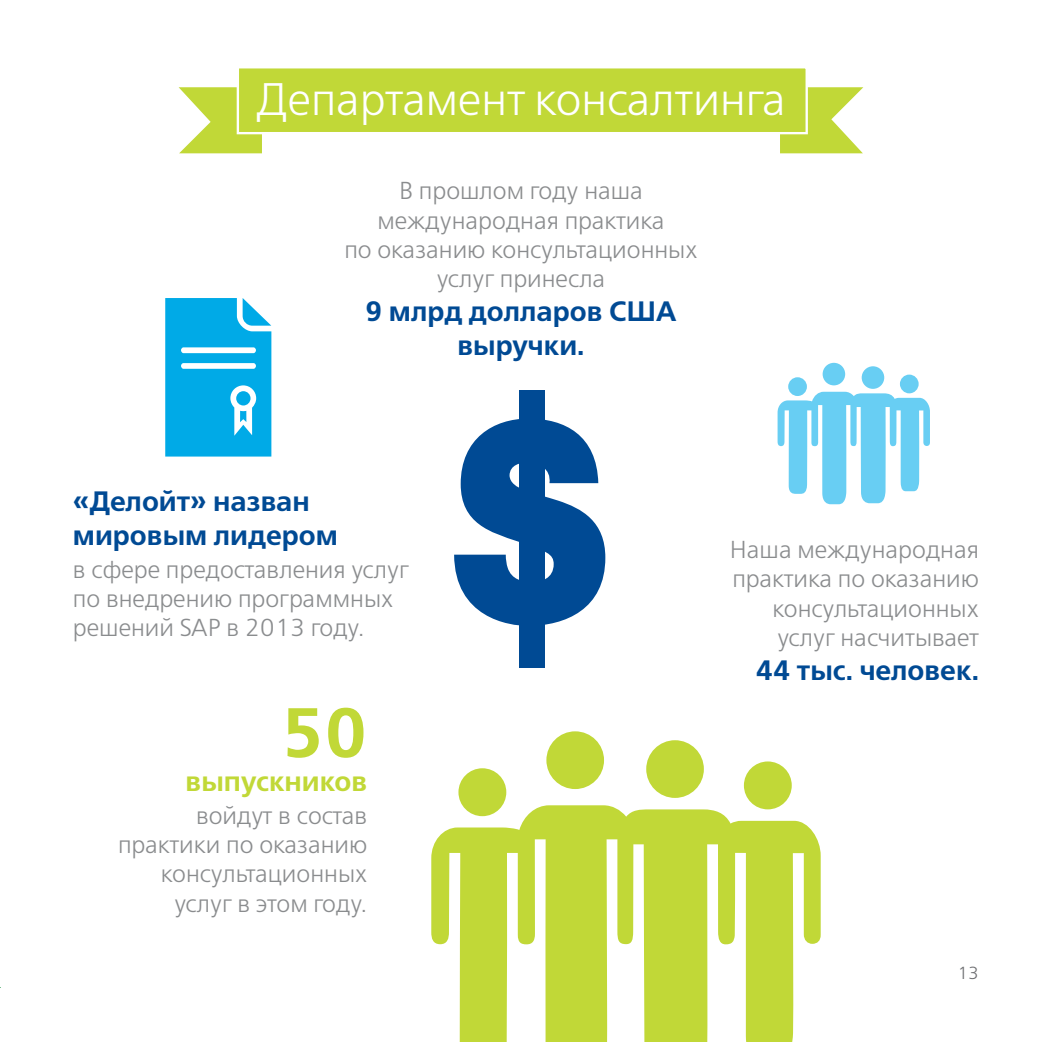
<style>
.page{position:relative;width:1042px;height:1042px;background:#fff}
.page>*{position:absolute;margin:0;border:0;box-sizing:border-box;transform-origin:0 0}
.t1{font:600 70px "Free Set";color:#c1d837}
.t2{font:300 45.5px "Free Set";color:#fff}
.t3{font:600 28px/33.6px "Free Set";color:#004a94;text-align:center}
.t4{font:600 28px "Free Set";color:#c1d837}
.t5{font:300 24.5px/29.4px "Free Set";color:#8a8c8e;text-align:right}
.t6{font:300 17.5px "Free Set";color:#6d6e71}
</style>
<div class="page">
<svg style="left:179px;top:87px;width:83px;height:66px"></svg>
<svg style="left:780px;top:87px;width:83px;height:66px"></svg>
<div style="left:238px;top:67px;width:568px;height:66px;background:#c1d837"></div>
<div style="left:237px;top:66px;width:571px;height:68px;border:2px solid #fff"></div>
<svg style="left:431px;top:731px;width:389px;height:311px;fill:#c1d837"></svg>
<svg style="left:777px;top:363px;width:153px;height:141px"></svg>
<svg style="left:165px;top:298px;width:106px;height:158px;background:#22b5ea"></svg>
<svg style="left:454px;top:418px;width:151px;height:208px"></svg>
<div style="left:519px;top:390px;width:25px;height:278px;background:#004a94"></div>
<h2 class="t2" style="left:256px;top:72px;width:531px">Департамент консалтинга</h2>
<p class="t5" style="left:344px;top:177px;width:355px;text-align:center">В прошлом году наша международная практика<br>по оказанию консультационных услуг принесла</p>
<p class="t3" style="left:365px;top:295px;width:313px">9 млрд долларов США выручки.</p>
<p class="t3" style="left:73px;top:485px;width:267px;text-align:left">«Делойт» назван мировым лидером</p>
<p class="t5" style="left:73px;top:555px;width:337px;text-align:left">в сфере предоставления услуг по внедрению программных решений SAP в 2013 году.</p>
<h1 class="t1" style="left:281px;top:691px;width:87px">50</h1>
<p class="t4" style="left:186px;top:764px;width:183px">выпускников</p>
<p class="t5" style="left:118px;top:801px;width:251px">войдут в состав практики по оказанию консультационных услуг в этом году.</p>
<p class="t5" style="left:730px;top:535px;width:251px">Наша международная практика по оказанию консультационных услуг насчитывает</p>
<p class="t3" style="left:756px;top:654px;width:224px">44 тыс. человек.</p>
<p class="t6" style="left:957px;top:962px;width:23px">13</p>
</div>
